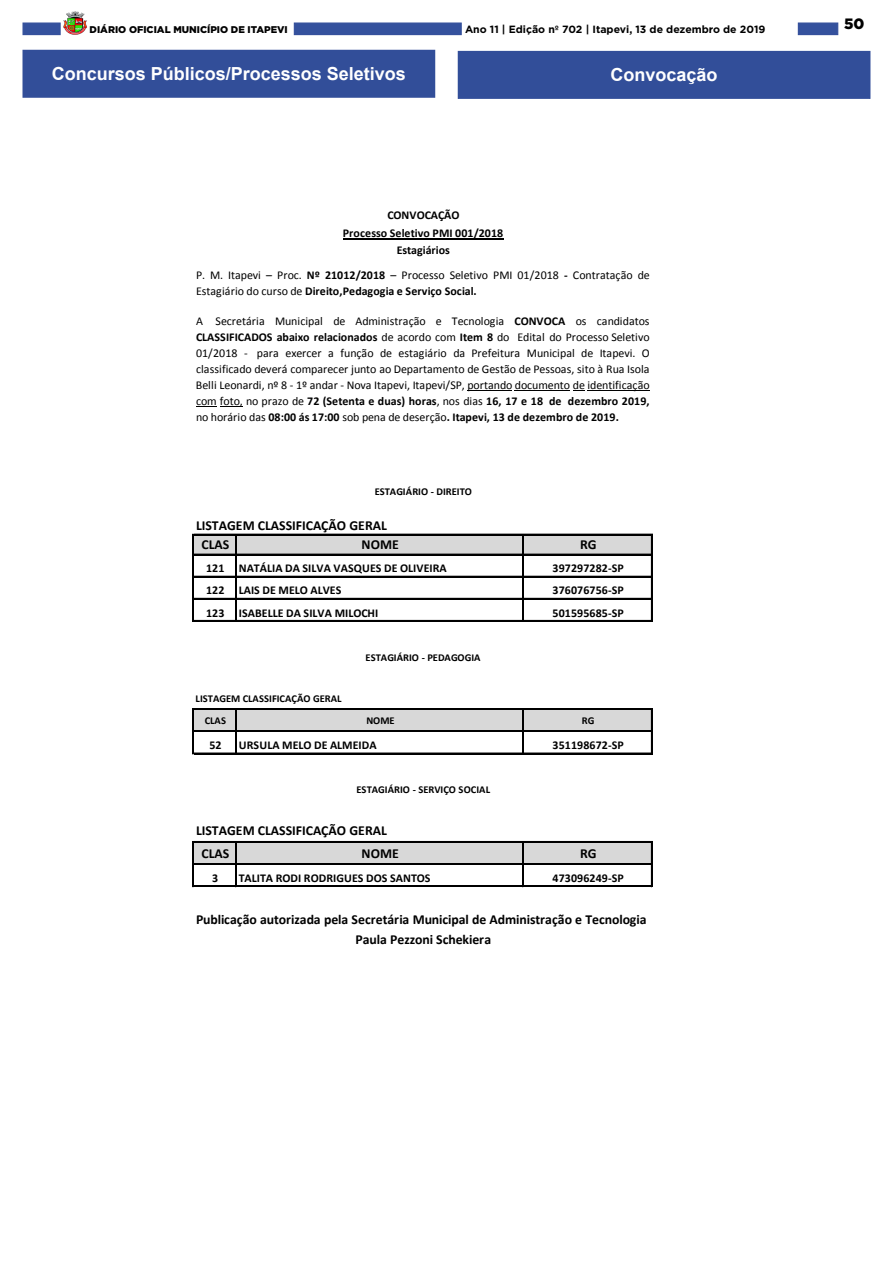
<style>
.page{position:relative;width:893px;height:1263px;background:#fff}
.page>*{position:absolute;margin:0;border:0;box-sizing:border-box;transform-origin:0 0}
.t1{font:700 18px "Arial";color:#fff}
.t2{font:900 15px "Gotham";color:#000}
.t3{font:700 13.8px/18.9px "Calibri";letter-spacing:-.005em;color:#000}
.t4{font:12px/15.9px "Calibri";color:#000;text-align:justify}
.t5{font:700 12px/17.2px "Calibri";letter-spacing:.005em;color:#000;text-align:center}
.t6{font:700 10.5px/22px "Calibri";letter-spacing:-.005em;color:#000}
.t7{font:700 10.5px "Gotham";color:#000}
.t8{font:900 9.75px "Gotham";color:#000}
.s1{font-weight:700}
</style>
<div class="page">
<div style="left:22px;top:23px;width:39px;height:12px;background:#34519d;border:1px solid #334f9b"></div>
<div style="left:798px;top:23px;width:40px;height:12px;background:#34519d"></div>
<img style="left:63px;top:11px;width:24px;height:24px">
<div style="left:294px;top:23px;width:168px;height:12px;background:#34519d"></div>
<div style="left:23px;top:50px;width:412px;height:47px;background:#324e99"></div>
<div style="left:22px;top:50px;width:413px;height:48px;border:1px solid #324e99"></div>
<div style="left:458px;top:51px;width:412px;height:47px;background:#324e99"></div>
<div style="left:458px;top:51px;width:412px;height:48px;border:1px solid #324e99"></div>
<div style="left:193px;top:535px;width:459px;height:20px;background:#d8d8d8"></div>
<div style="left:193px;top:709px;width:459px;height:23px;background:#d8d8d8"></div>
<div style="left:193px;top:842px;width:459px;height:22px;background:#d8d8d8"></div>
<hr style="left:343px;top:238px;width:161px;height:1px;background:#000">
<hr style="left:467px;top:390px;width:45px;height:1px;background:#000">
<hr style="left:515px;top:390px;width:55px;height:1px;background:#000">
<svg style="left:573px;top:390px;width:12px;height:1px"></svg>
<hr style="left:587px;top:390px;width:63px;height:1px;background:#000">
<svg style="left:196px;top:406px;width:47px;height:1px"></svg>
<hr style="left:193px;top:534px;width:1px;height:88px;background:#000">
<hr style="left:235px;top:535px;width:2px;height:87px;background:#000">
<hr style="left:522px;top:536px;width:1px;height:85px;background:#000">
<hr style="left:523px;top:535px;width:1px;height:87px;background:#000">
<hr style="left:651px;top:535px;width:2px;height:87px;background:#000">
<hr style="left:193px;top:709px;width:1px;height:45px;background:#000">
<hr style="left:235px;top:710px;width:2px;height:44px;background:#000">
<hr style="left:522px;top:710px;width:1px;height:44px;background:#000">
<hr style="left:523px;top:710px;width:1px;height:44px;background:#000">
<hr style="left:651px;top:710px;width:2px;height:44px;background:#000">
<hr style="left:193px;top:841px;width:1px;height:46px;background:#000">
<hr style="left:235px;top:843px;width:2px;height:44px;background:#000">
<hr style="left:522px;top:843px;width:1px;height:44px;background:#000">
<hr style="left:523px;top:843px;width:1px;height:44px;background:#000">
<hr style="left:651px;top:843px;width:2px;height:44px;background:#000">
<hr style="left:194px;top:534px;width:459px;height:1px;background:#000">
<hr style="left:194px;top:554px;width:459px;height:1px;background:#000">
<hr style="left:194px;top:576px;width:459px;height:1px;background:#000">
<hr style="left:194px;top:598px;width:459px;height:1px;background:#000">
<hr style="left:194px;top:620px;width:459px;height:2px;background:#000">
<hr style="left:194px;top:708px;width:458px;height:1px;background:#000">
<hr style="left:194px;top:709px;width:459px;height:1px;background:#000">
<hr style="left:194px;top:731px;width:459px;height:1px;background:#000">
<hr style="left:194px;top:753px;width:459px;height:1px;background:#000">
<hr style="left:194px;top:841px;width:459px;height:2px;background:#000">
<hr style="left:194px;top:863px;width:459px;height:2px;background:#000">
<hr style="left:194px;top:885px;width:459px;height:2px;background:#000">
<p class="t8" style="left:90px;top:23px;width:200px">DIÁRIO OFICIAL MUNICÍPIO DE ITAPEVI</p>
<p class="t7" style="left:465px;top:22px;width:302px">Ano 11 | Edição nº 702 | Itapevi, 13 de dezembro de 2019</p>
<p class="t1" style="left:52px;top:61px;width:356px">Concursos Públicos/Processos Seletivos</p>
<p class="t1" style="left:611px;top:62px;width:109px">Convocação</p>
<p class="t5" style="left:343px;top:206px;width:162px">CONVOCAÇÃO<br>Processo Seletivo PMI 001/2018<br>Estagiários</p>
<p class="t4" style="left:196px;top:266px;width:455px">P. M. Itapevi – Proc. <span class="s1">Nº 21012/2018</span> – Processo Seletivo PMI 01/2018 <span class="s1">-</span> Contratação de<br>Estagiário do curso de <span class="s1">Direito,Pedagogia e Serviço Social.</span></p>
<p class="t4" style="left:196px;top:313px;width:455px">A Secretária Municipal de Administração e Tecnologia <span class="s1">CONVOCA</span> os candidatos <span class="s1">CLASSIFICADOS abaixo relacionados</span> de acordo com <span class="s1">Item 8</span> do Edital do Processo Seletivo 01/2018 - para exercer a função de estagiário da Prefeitura Municipal de Itapevi. O classificado deverá comparecer junto ao Departamento de Gestão de Pessoas, sito à Rua Isola Belli Leonardi, nº 8 - 1º andar - Nova Itapevi, Itapevi/SP, portando documento de identificação com foto, no prazo de <span class="s1">72 (Setenta e duas) horas</span>, nos dias <span class="s1">16, 17 e 18 de dezembro 2019, </span>no horário das <span class="s1">08:00 ás 17:00</span> sob pena de deserção<span class="s1">. Itapevi, 13 de dezembro de 2019.</span></p>
<p class="t6" style="left:375px;top:480px;width:99px">ESTAGIÁRIO - DIREITO</p>
<p class="t3" style="left:201px;top:516px;width:187px;text-indent:-5px">LISTAGEM CLASSIFICAÇÃO GERAL<br>CLAS</p>
<p class="t3" style="left:362px;top:534px;width:39px">NOME</p>
<p class="t3" style="left:580px;top:534px;width:18px">RG</p>
<p class="t5" style="left:206px;top:559px;width:242px">121 NATÁLIA DA SILVA VASQUES DE OLIVEIRA</p>
<p class="t5" style="left:553px;top:559px;width:73px">397297282-SP</p>
<p class="t5" style="left:206px;top:581px;width:137px">122 LAIS DE MELO ALVES</p>
<p class="t5" style="left:553px;top:581px;width:73px">376076756-SP</p>
<p class="t5" style="left:206px;top:603px;width:174px">123 ISABELLE DA SILVA MILOCHI</p>
<p class="t5" style="left:553px;top:603px;width:73px">501595685-SP</p>
<p class="t6" style="left:205px;top:687px;width:138px;text-indent:-9px">LISTAGEM CLASSIFICAÇÃO GERAL<br>CLAS</p>
<p class="t6" style="left:366px;top:646px;width:116px">ESTAGIÁRIO - PEDAGOGIA</p>
<p class="t6" style="left:366px;top:709px;width:30px">NOME</p>
<p class="t6" style="left:582px;top:709px;width:14px">RG</p>
<p class="t5" style="left:209px;top:736px;width:14px">52</p>
<p class="t5" style="left:239px;top:736px;width:139px">URSULA MELO DE ALMEIDA</p>
<p class="t5" style="left:553px;top:736px;width:73px">351198672-SP</p>
<p class="t6" style="left:357px;top:778px;width:135px">ESTAGIÁRIO - SERVIÇO SOCIAL</p>
<p class="t3" style="left:201px;top:819px;width:187px;line-height:22px;text-indent:-5px">LISTAGEM CLASSIFICAÇÃO GERAL<br>CLAS</p>
<p class="t3" style="left:362px;top:843px;width:39px">NOME</p>
<p class="t3" style="left:580px;top:843px;width:18px">RG</p>
<p class="t5" style="left:212px;top:869px;width:8px">3</p>
<p class="t5" style="left:239px;top:869px;width:193px">TALITA RODI RODRIGUES DOS SANTOS</p>
<p class="t5" style="left:553px;top:869px;width:73px">473096249-SP</p>
<p class="t3" style="left:196px;top:909px;width:452px;line-height:20px;text-align:center">Publicação autorizada pela Secretária Municipal de Administração e Tecnologia<br>Paula Pezzoni Schekiera</p>
<p class="t2" style="left:844px;top:13px;width:22px">50</p>
</div>
